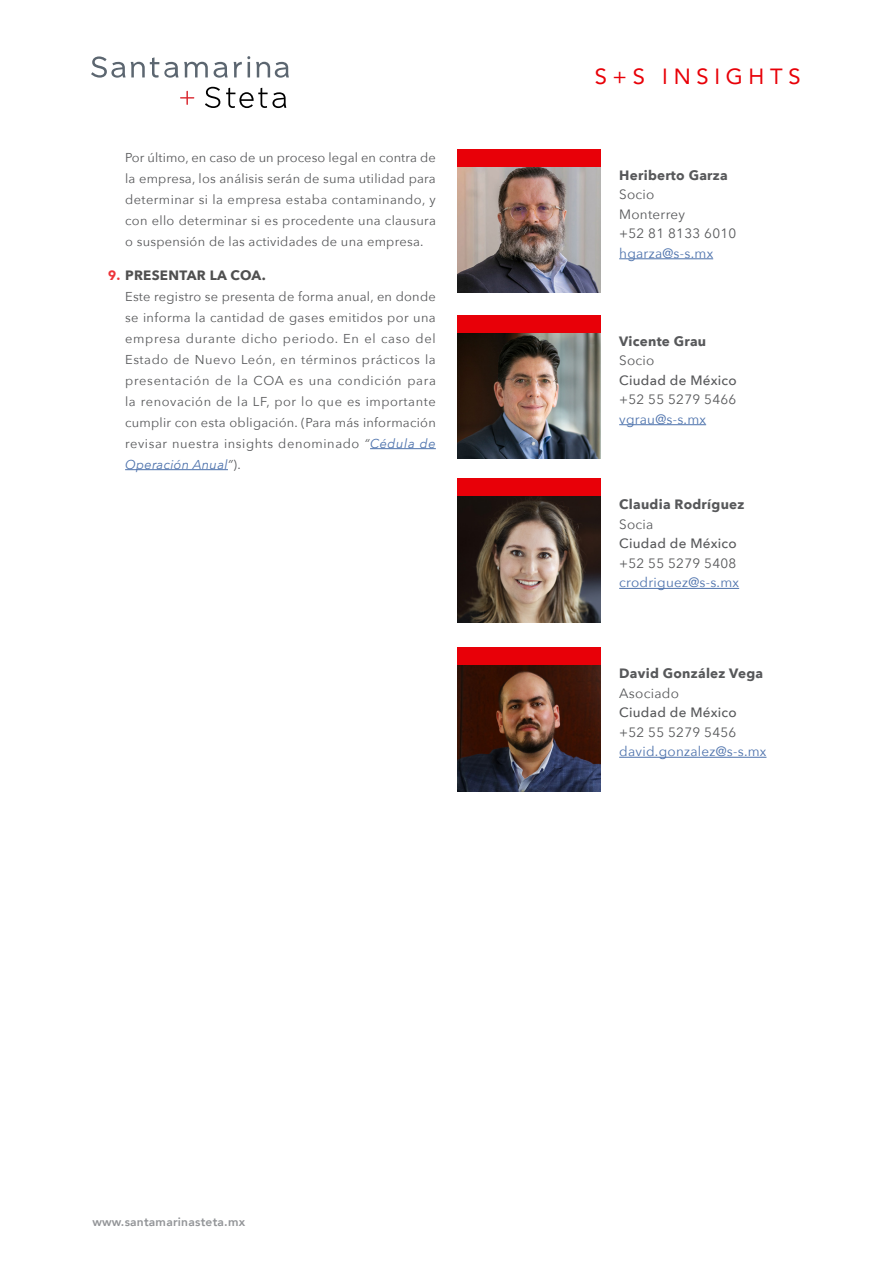
<style>
.page{position:relative;width:893px;height:1264px;background:#fff}
.page>*{position:absolute;margin:0;border:0;box-sizing:border-box;transform-origin:0 0}
.t1{font:21.9px "Avenir";letter-spacing:.26em;color:#e80008}
.Texto{font:13.5px "Avenir Next";letter-spacing:.02em;color:#57585a}
.Texto-2{font:13.5px "Avenir Next";letter-spacing:.02em;color:#4d72ac}
.Texto-3{font:700 13.5px "Avenir Next";letter-spacing:.02em;color:#57585a}
.Texto-4{font:500 13.5px "Avenir Next";letter-spacing:.02em;color:#57585a}
.t2{font:700 13.5px "Avenir Next";letter-spacing:.02em;color:#505050}
.t3{font:12.9px/21px "Avenir Next";letter-spacing:.02em;color:#57585a;text-align:justify}
.t4{font:800 12px "Avenir";letter-spacing:.02em;color:#939598}
.s1{font-family:"Avenir";font-weight:900;color:#ed3339}
.s2{font-style:italic}
.s3{font-style:italic;color:#4d72ac}
</style>
<div class="page">
<svg style="left:180px;top:91px;width:14px;height:14px"></svg>
<svg style="left:234px;top:56px;width:16px;height:21px"></svg>
<hr style="left:247px;top:62px;width:3px;height:15px;background:#5c6670">
<svg style="left:91px;top:56px;width:34px;height:22px"></svg>
<svg style="left:131px;top:57px;width:47px;height:21px"></svg>
<svg style="left:184px;top:62px;width:44px;height:16px"></svg>
<svg style="left:256px;top:62px;width:33px;height:16px"></svg>
<svg style="left:205px;top:87px;width:15px;height:21px"></svg>
<svg style="left:226px;top:88px;width:60px;height:20px"></svg>
<img style="left:457px;top:166px;width:143px;height:127px">
<hr style="left:619px;top:258px;width:94px;height:1px;background:#4d72ac">
<div style="left:457px;top:149px;width:143px;height:17px;background:#e80008"></div>
<img style="left:457px;top:664px;width:143px;height:127px">
<hr style="left:619px;top:756px;width:147px;height:1px;background:#4d72ac">
<div style="left:457px;top:647px;width:143px;height:17px;background:#e80008"></div>
<img style="left:457px;top:332px;width:143px;height:127px">
<hr style="left:619px;top:424px;width:87px;height:1px;background:#4d72ac">
<div style="left:457px;top:315px;width:143px;height:17px;background:#e80008"></div>
<img style="left:457px;top:496px;width:143px;height:126px">
<hr style="left:619px;top:588px;width:120px;height:1px;background:#4d72ac">
<div style="left:457px;top:478px;width:143px;height:18px;background:#e80008"></div>
<hr style="left:370px;top:448px;width:66px;height:1px;background:#4d72ac">
<hr style="left:125px;top:469px;width:103px;height:1px;background:#4d72ac">
<p class="t3" style="left:125px;top:146px;width:312px">Por último, en caso de un proceso legal en contra de la empresa, los análisis serán de suma utilidad para determinar si la empresa estaba contaminando, y con ello determinar si es procedente una clausura o suspensión de las actividades de una empresa.</p>
<p class="t2" style="left:108px;top:263px;width:159px"><span class="s1">9.</span> PRESENTAR LA COA.</p>
<p class="t3" style="left:125px;top:285px;width:312px">Este registro se presenta de forma anual, en donde se informa la cantidad de gases emitidos por una empresa durante dicho periodo. En el caso del Estado de Nuevo León, en términos prácticos la presentación de la COA es una condición para la renovación de la LF, por lo que es importante cumplir con esta obligación. (Para más información revisar nuestra insights denominado <span class="s2">“</span><span class="s3">Cédula de Operación Anual</span><span class="s2">”</span>).</p>
<h1 class="t1" style="left:594px;top:59px;width:207px">S+S INSIGHTS</h1>
<p class="Texto-3" style="left:619px;top:163px;width:110px">Heriberto Garza</p>
<p class="Texto" style="left:619px;top:183px;width:37px">Socio</p>
<p class="Texto" style="left:619px;top:203px;width:68px">Monterrey</p>
<p class="Texto" style="left:619px;top:222px;width:119px">+52 81 8133 6010</p>
<p class="Texto-2" style="left:619px;top:242px;width:95px">hgarza@s-s.mx</p>
<p class="Texto-3" style="left:619px;top:329px;width:88px">Vicente Grau</p>
<p class="Texto" style="left:619px;top:349px;width:37px">Socio</p>
<p class="Texto-4" style="left:619px;top:368px;width:119px">Ciudad de México</p>
<p class="Texto" style="left:619px;top:388px;width:119px">+52 55 5279 5466</p>
<p class="Texto-2" style="left:619px;top:407px;width:88px">vgrau@s-s.mx</p>
<p class="Texto-3" style="left:619px;top:493px;width:127px">Claudia Rodríguez</p>
<p class="Texto" style="left:619px;top:512px;width:36px">Socia</p>
<p class="Texto-4" style="left:619px;top:532px;width:119px">Ciudad de México</p>
<p class="Texto" style="left:619px;top:551px;width:119px">+52 55 5279 5408</p>
<p class="Texto-2" style="left:619px;top:571px;width:121px">crodriguez@s-s.mx</p>
<p class="Texto-3" style="left:619px;top:661px;width:145px">David González Vega</p>
<p class="Texto" style="left:619px;top:681px;width:61px">Asociado</p>
<p class="Texto-4" style="left:619px;top:701px;width:119px">Ciudad de México</p>
<p class="Texto" style="left:619px;top:720px;width:119px">+52 55 5279 5456</p>
<p class="Texto-2" style="left:619px;top:740px;width:149px">david.gonzalez@s-s.mx</p>
<p class="t4" style="left:92px;top:1212px;width:154px">www.santamarinasteta.mx</p>
</div>
